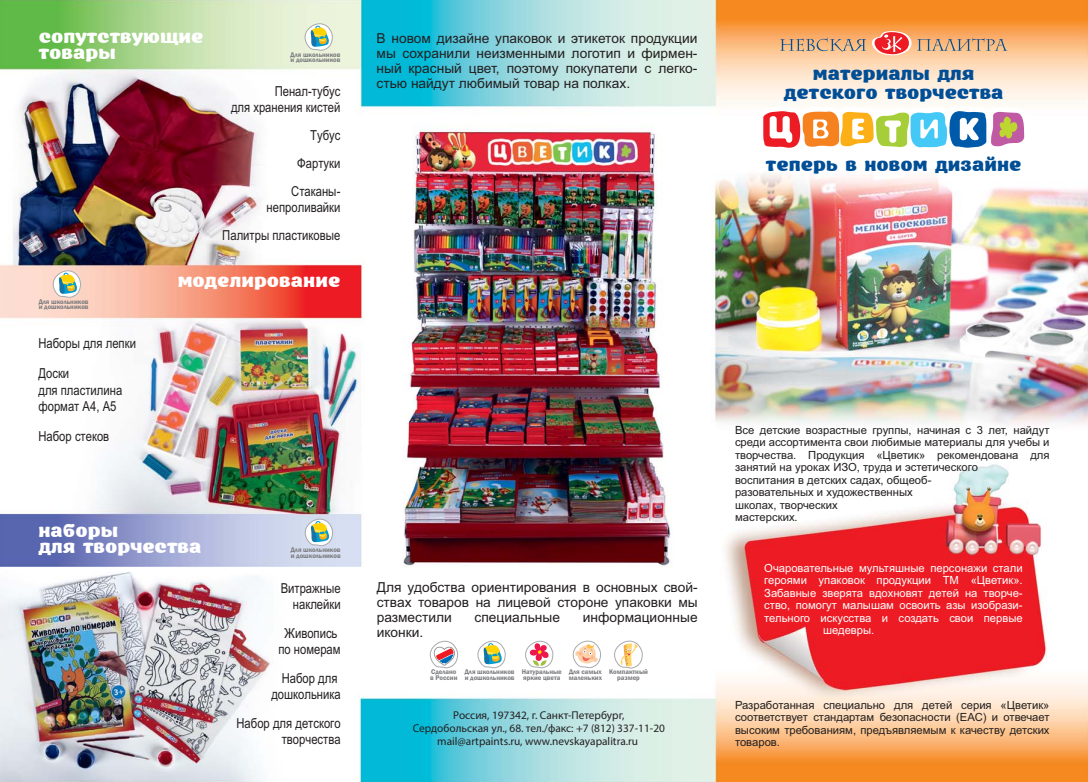
<style>
.page{position:relative;width:1088px;height:782px;background:#fff}
.page>*{position:absolute;margin:0;border:0;box-sizing:border-box;transform-origin:0 0}
.t1{font:15px/16.2px "karlson";color:#fff}
.t2{font:15px/18.8px "karlson";color:#004e96;text-align:center}
.t3{font:13.75px/15px "Arial";color:#231f20;text-align:justify}
.t4{font:13.75px/16.2px "Arial Narrow";color:#231f20;text-align:right}
.t5{font:11.38px/13.4px "Myriad Pro";color:#231f20;text-align:center}
.t6{font:11.25px/12.5px "Arial";color:#231f20}
.t7{font:11.25px "Arial";color:#fff}
.t8{font:600 7px/5.5px "Franklin Gothic";color:#797a7d;scale:.95 1}
</style>
<div class="page">
<img style="left:0;top:0;width:1088px;height:782px">
<svg style="left:303px;top:23px;width:30px;height:30px"></svg>
<svg style="left:304px;top:519px;width:29px;height:29px"></svg>
<svg style="left:52px;top:270px;width:29px;height:30px"></svg>
<svg style="left:524px;top:641px;width:29px;height:29px"></svg>
<svg style="left:429px;top:641px;width:29px;height:29px"></svg>
<svg style="left:476px;top:641px;width:30px;height:29px"></svg>
<svg style="left:613px;top:640px;width:30px;height:30px"></svg>
<svg style="left:572px;top:640px;width:29px;height:30px"></svg>
<svg style="left:758px;top:106px;width:272px;height:48px"></svg>
<svg style="left:780px;top:31px;width:227px;height:25px;background:#e6a57b"></svg>
<h1 class="t1" style="left:39px;top:30px;width:166px">сопутствующие товары</h1>
<p class="t8" style="left:291px;top:52px;width:54px">Для школьников и дошкольников</p>
<p class="t4" style="left:231px;top:83px;width:111px">Пенал-тубус<br>для хранения кистей</p>
<p class="t4" style="left:310px;top:127px;width:32px">Тубус</p>
<p class="t4" style="left:297px;top:155px;width:45px">Фартуки</p>
<p class="t4" style="left:267px;top:183px;width:75px">Стаканы&shy;непроливайки</p>
<p class="t4" style="left:222px;top:227px;width:120px">Палитры пластиковые</p>
<p class="t8" style="left:39px;top:299px;width:54px">Для школьников и дошкольников</p>
<p class="t4" style="left:38px;top:335px;width:99px">Наборы для лепки</p>
<p class="t4" style="left:38px;top:365px;width:85px;text-align:left">Доски<br>для пластилина формат А4, А5</p>
<p class="t4" style="left:38px;top:428px;width:72px">Набор стеков</p>
<h1 class="t1" style="left:178px;top:275px;width:164px">моделирование</h1>
<h1 class="t1" style="left:38px;top:524px;width:165px">наборы<br>для творчества</h1>
<p class="t8" style="left:291px;top:547px;width:54px">Для школьников и дошкольников</p>
<p class="t4" style="left:281px;top:580px;width:61px">Витражные наклейки</p>
<p class="t4" style="left:278px;top:625px;width:64px;text-align:center">Живопись по номерам</p>
<p class="t4" style="left:271px;top:670px;width:71px;text-align:center">Набор для дошкольника</p>
<p class="t4" style="left:236px;top:715px;width:106px">Набор для детского творчества</p>
<p class="t3" style="left:376px;top:31px;width:322px">В новом дизайне упаковок и этикеток продукции мы сохранили неизменными логотип и фирмен&shy;ный красный цвет, поэтому покупатели с легко&shy;стью найдут любимый товар на полках.</p>
<p class="t3" style="left:377px;top:580px;width:322px">Для удобства ориентирования в основных свой&shy;ствах товаров на лицевой стороне упаковки мы разместили</p>
<p class="t3" style="left:474px;top:610px;width:87px">специальные</p>
<p class="t3" style="left:583px;top:610px;width:116px">информационные</p>
<p class="t3" style="left:377px;top:625px;width:48px">иконки.</p>
<p class="t8" style="left:430px;top:669px;width:30px">Сделано в России</p>
<p class="t8" style="left:465px;top:669px;width:54px">Для школьников и дошкольников</p>
<p class="t8" style="left:609px;top:669px;width:42px;text-align:center">Компактный размер</p>
<p class="t8" style="left:522px;top:669px;width:44px">Натуральные яркие цвета</p>
<p class="t8" style="left:569px;top:669px;width:36px">Для самых маленьких</p>
<p class="t5" style="left:413px;top:708px;width:254px">Россия, 197342, г. Санкт-Петербург,<br>Сердобольская ул., 68. тел./факс: +7 (812) 337-11-20 mail@artpaints.ru, www.nevskayapalitra.ru</p>
<h1 class="t2" style="left:784px;top:66px;width:221px">Материалы для детского творчества</h1>
<h1 class="t2" style="left:766px;top:157px;width:257px">Теперь в новом дизайне</h1>
<p class="t6" style="left:735px;top:424px;width:316px">Все детские возрастные группы, начиная с 3 лет, найдут среди ассортимента свои любимые материалы для учебы и творчества. Продукция «Цветик» рекомендована для занятий на уроках ИЗО, труда и эстетического<br>воспитания в детских садах, общеоб-<br>разовательных и художественных<br>школах, творческих<br>мастерских.</p>
<p class="t7" style="left:764px;top:561px;width:260px">Очаровательные мультяшные персонажи стали</p>
<p class="t7" style="left:764px;top:574px;width:260px">героями упаковок продукции ТМ «Цветик».</p>
<p class="t7" style="left:764px;top:586px;width:260px">Забавные зверята вдохновят детей на творче-</p>
<p class="t7" style="left:764px;top:599px;width:260px">ство, помогут малышам освоить азы изобрази-</p>
<p class="t7" style="left:764px;top:611px;width:260px">тельного искусства и создать свои первые</p>
<p class="t7" style="left:823px;top:624px;width:53px">шедевры.</p>
<p class="t6" style="left:735px;top:699px;width:316px;text-align:justify">Разработанная специально для детей серия «Цветик» соответствует стандартам безопасности (ЕАС) и отвечает высоким требованиям, предъявляемым к качеству детских товаров.</p>
</div>
